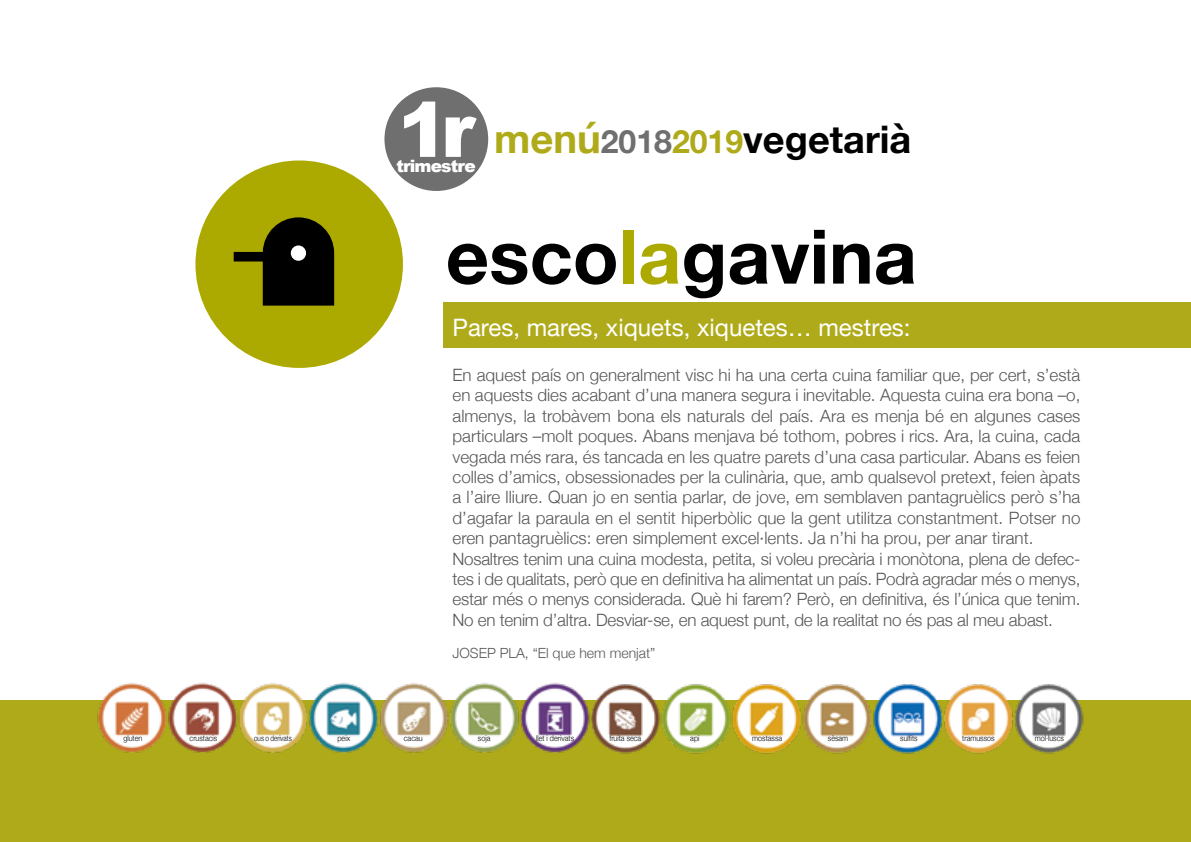
<style>
.page{position:relative;width:1191px;height:842px;background:#fff}
.page>*{position:absolute;margin:0;border:0;box-sizing:border-box;transform-origin:0 0}
.t1{font:700 38px "Helvetica Neue";color:#000}
.t2{font:24px "Helvetica Neue";color:#fff}
.t3{font:300 17px/20.4px "Helvetica Neue";color:#575756}
.t4{font:900 17px "Arial";letter-spacing:-.05em;color:#fff}
.t5{font:300 14px "Helvetica Neue";color:#575756}
.t6{font:300 8px "Helvetica Neue";color:#000;scale:.9 1}
.t7{font:300 8px "Helvetica Neue";color:#000;scale:.8 1}
.s1{font-family:"Arial";font-weight:900;font-size:76px;color:#fff}
.s2{font-size:40px;color:#afaa1a}
.s3{font-size:32px;color:#706f6f}
.s4{font-size:32px;color:#afaa1a}
</style>
<div class="page">
<div style="left:444px;top:303px;width:747px;height:45px;background:#afaa1a"></div>
<div style="left:0;top:700px;width:1191px;height:142px;background:#afaa1a"></div>
<div style="left:195px;top:160px;width:208px;height:208px;background:#acaa00;border-radius:50%"></div>
<svg style="left:234px;top:217px;width:100px;height:89px"></svg>
<div style="left:291px;top:245px;width:15px;height:16px;background:#fff;border-radius:50%"></div>
<div style="left:384px;top:87px;width:104px;height:104px;background:#706f6f;border-radius:50%"></div>
<svg style="left:448px;top:244px;width:168px;height:41px"></svg>
<div style="left:623px;top:230px;width:11px;height:54px;background:#acaa00"></div>
<svg style="left:640px;top:244px;width:38px;height:41px"></svg>
<svg style="left:684px;top:244px;width:39px;height:54px"></svg>
<svg style="left:729px;top:230px;width:95px;height:55px"></svg>
<svg style="left:833px;top:244px;width:36px;height:40px"></svg>
<svg style="left:876px;top:244px;width:38px;height:41px"></svg>
<img style="left:97px;top:683px;width:488px;height:70px">
<img style="left:585px;top:684px;width:499px;height:70px">
<h1 class="t1" style="left:398px;top:109px;width:515px"><span class="s1">1r</span> <span class="s2">menú</span><span class="s3">2018</span><span class="s4">2019</span>vegetarià</h1>
<p class="t4" style="left:396px;top:154px;width:81px">trimestre</p>
<h2 class="t2" style="left:452px;top:310px;width:459px">Pares, mares, xiquets, xiquetes… mestres:</h2>
<p class="t3" style="left:452px;top:363px;width:629px">En aquest país on generalment visc hi ha una certa cuina familiar que, per cert, s’està en aquests dies acabant d’una manera segura i inevitable. Aquesta cuina era bona –o, almenys, la trobàvem bona els naturals del país. Ara es menja bé en algunes cases particulars –molt poques. Abans menjava bé tothom, pobres i rics. Ara, la cuina, cada vegada més rara, és tancada en les quatre parets d’una casa particular. Abans es feien colles d’amics, obsessionades per la culinària, que, amb qualsevol pretext, feien àpats a l’aire lliure. Quan jo en sentia parlar, de jove, em semblaven pantagruèlics però s’ha d’agafar la paraula en el sentit hiperbòlic que la gent utilitza constantment. Potser no eren pantagruèlics: eren simplement excel·lents. Ja n’hi ha prou, per anar tirant.<br>Nosaltres tenim una cuina modesta, petita, si voleu precària i monòtona, plena de defec&shy;tes i de qualitats, però que en definitiva ha alimentat un país. Podrà agradar més o menys, estar més o menys considerada. Què hi farem? Però, en definitiva, és l’única que tenim.<br>No en tenim d’altra. Desviar-se, en aquest punt, de la realitat no és pas al meu abast.</p>
<p class="t5" style="left:452px;top:642px;width:204px">JOSEP PLA, “El que hem menjat”</p>
<p class="t6" style="left:123px;top:732px;width:23px">gluten</p>
<p class="t6" style="left:190px;top:732px;width:32px">crustacis</p>
<p class="t7" style="left:254px;top:732px;width:49px">ous o derivats</p>
<p class="t6" style="left:337px;top:732px;width:16px">peix</p>
<p class="t6" style="left:404px;top:732px;width:22px">cacau</p>
<p class="t6" style="left:478px;top:732px;width:15px">soja</p>
<p class="t6" style="left:536px;top:732px;width:44px">llet i derivats</p>
<p class="t6" style="left:609px;top:732px;width:37px">fruita seca</p>
<p class="t6" style="left:690px;top:732px;width:12px">api</p>
<p class="t6" style="left:752px;top:732px;width:35px">mostassa</p>
<p class="t6" style="left:828px;top:732px;width:24px">sèsam</p>
<p class="t6" style="left:900px;top:732px;width:21px">sulfits</p>
<p class="t6" style="left:962px;top:732px;width:37px">tramussos</p>
<p class="t6" style="left:1034px;top:732px;width:34px">mol·luscs</p>
</div>
